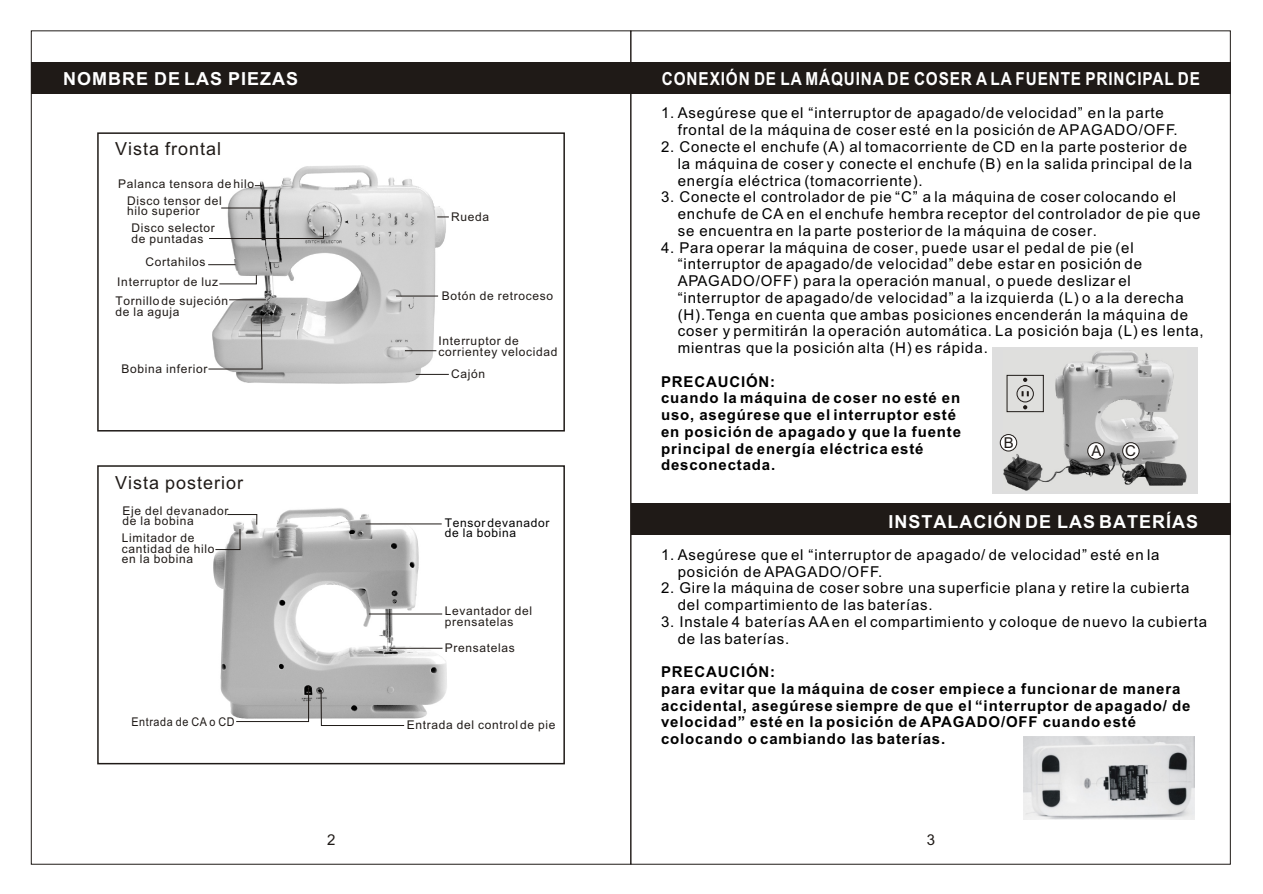
<style>
.page{position:relative;width:1263px;height:894px;background:#fff}
.page>*{position:absolute;margin:0;border:0;box-sizing:border-box;transform-origin:0 0}
.t1{font:700 18px "Arial TUR";letter-spacing:.055em;color:#fff;scale:.85 1}
.t2{font:700 18px "Arial TUR";letter-spacing:.055em;color:#fff}
.t3{font:18px "Arial TUR";letter-spacing:.055em;color:#1f1a17}
.t4{font:15px/16.8px "Arial TUR";letter-spacing:.055em;color:#000}
.t5{font:700 15px/16.8px "Arial TUR";letter-spacing:.055em;color:#000}
.t6{font:15px "Arial";color:#1f1a17}
.t7{font:12px/10.6px "Arial TUR";letter-spacing:.055em;color:#1f1a17}
.t8{font:12px "Arial";letter-spacing:.055em;color:#1f1a17}
.t9{font:12px/10.6px "Arial TUR";letter-spacing:.055em;color:#000}
.t10{font:12px "Arial TUR";letter-spacing:.055em;color:#1f1a17;scale:.9 1}
.s1{font-family:"Arial"}
</style>
<div class="page">
<div style="left:97px;top:132px;width:468px;height:300px;border:2px solid #1f1a17"></div>
<div style="left:31px;top:62px;width:600px;height:32px;background:#1f1a17"></div>
<div style="left:97px;top:465px;width:468px;height:299px;border:2px solid #1f1a17"></div>
<div style="left:631px;top:503px;width:599px;height:32px;background:#1f1a17"></div>
<div style="left:631px;top:62px;width:599px;height:32px;background:#1f1a17"></div>
<img style="left:1024px;top:736px;width:171px;height:84px">
<img style="left:214px;top:508px;width:233px;height:211px">
<svg style="left:235px;top:685px;width:74px;height:37px;background:#aaa"></svg>
<svg style="left:215px;top:514px;width:43px;height:36px"></svg>
<hr style="left:369px;top:614px;width:73px;height:1px;background:#1f1a17">
<hr style="left:391px;top:648px;width:52px;height:1px;background:#1f1a17">
<svg style="left:320px;top:690px;width:85px;height:36px"></svg>
<hr style="left:366px;top:524px;width:76px;height:1px;background:#1f1a17">
<div style="left:992px;top:347px;width:205px;height:147px;background:#dedede"></div>
<img style="left:1003px;top:352px;width:183px;height:138px">
<img style="left:212px;top:166px;width:234px;height:218px">
<hr style="left:221px;top:208px;width:52px;height:1px;background:#1f1a17">
<svg style="left:208px;top:317px;width:55px;height:53px;background:#bfbfbe"></svg>
<svg style="left:219px;top:274px;width:38px;height:11px"></svg>
<hr style="left:229px;top:299px;width:37px;height:1px;background:#1f1a17">
<svg style="left:208px;top:264px;width:28px;height:1px"></svg>
<svg style="left:209px;top:226px;width:115px;height:13px"></svg>
<svg style="left:437px;top:217px;width:12px;height:1px"></svg>
<hr style="left:405px;top:350px;width:31px;height:1px;background:#1f1a17">
<hr style="left:416px;top:374px;width:33px;height:1px;background:#1f1a17">
<hr style="left:396px;top:296px;width:42px;height:1px;background:#1f1a17">
<div style="left:1007px;top:375px;width:37px;height:37px;border:1px solid #1f1a17"></div>
<div style="left:1000px;top:434px;width:17px;height:17px;background:#fff;border:1px solid #1f1a17;border-radius:50%"></div>
<svg style="left:1087px;top:442px;width:18px;height:18px"></svg>
<svg style="left:1122px;top:442px;width:18px;height:18px"></svg>
<div style="left:1017px;top:385px;width:17px;height:17px;border:1px solid #1f1a17;border-radius:50%"></div>
<svg style="left:1022px;top:392px;width:6px;height:4px"></svg>
<svg style="left:1023px;top:405px;width:4px;height:4px"></svg>
<svg style="left:1023px;top:378px;width:4px;height:4px"></svg>
<p class="t2" style="left:63px;top:71px;width:237px">NOMBRE DE LAS PIEZAS</p>
<p class="t3" style="left:115px;top:142px;width:108px">Vista frontal</p>
<p class="t8" style="left:118px;top:179px;width:138px">Palanca tensora de hilo</p>
<p class="t7" style="left:127px;top:196px;width:96px">Disco tensor del hilo superior</p>
<p class="t7" style="left:131px;top:224px;width:85px">Disco selector de puntadas</p>
<p class="t7" style="left:146px;top:258px;width:62px">Cortahilos</p>
<p class="t8" style="left:117px;top:278px;width:102px">Interruptor de luz</p>
<p class="t7" style="left:115px;top:297px;width:114px">Tornillo de sujeción de la aguja</p>
<p class="t7" style="left:121px;top:364px;width:88px">Bobina inferior</p>
<p class="t3" style="left:115px;top:475px;width:130px">Vista posterior</p>
<p class="t7" style="left:123px;top:506px;width:108px">Eje del devanador de la bobina</p>
<p class="t7" style="left:122px;top:533px;width:94px">Limitador de cantidad de hilo en la bobina</p>
<p class="t10" style="left:131px;top:717px;width:116px">Entrada de CA o CD</p>
<p class="t6" style="left:327px;top:834px;width:10px">2</p>
<p class="t7" style="left:451px;top:213px;width:40px">Rueda</p>
<p class="t7" style="left:442px;top:292px;width:113px">Botón de retroceso</p>
<p class="t7" style="left:439px;top:337px;width:120px">Interruptor de corrientey velocidad</p>
<p class="t7" style="left:451px;top:370px;width:36px">Cajón</p>
<p class="t9" style="left:445px;top:518px;width:106px">Tensor devanador de la bobina</p>
<p class="t7" style="left:445px;top:606px;width:89px">Levantador del prensatelas</p>
<p class="t7" style="left:445px;top:644px;width:72px">Prensatelas</p>
<p class="t7" style="left:407px;top:721px;width:150px">Entrada del control de pie</p>
<p class="t1" style="left:662px;top:72px;width:635px">CONEXIÓN DE LA MÁQUINA DE COSER A LA FUENTE PRINCIPAL <span class="s1">DE</span></p>
<p class="t4" style="left:678px;top:106px;width:501px;text-indent:-17px">1. Asegúrese que el “interruptor de apagado/de velocidad” en la parte frontal de la máquina de coser esté en la posición de APAGADO/OFF.</p>
<p class="t4" style="left:678px;top:140px;width:516px;text-indent:-17px">2. Conecte el enchufe (A) al tomacorriente de CD en la parte posterior de la máquina de coser y conecte el enchufe (B) en la salida principal de la energía eléctrica (tomacorriente).</p>
<p class="t4" style="left:678px;top:190px;width:524px;text-indent:-17px">3. Conecte el controlador de pie “C” a la máquina de coser colocando el enchufe de CA en el enchufe hembra receptor del controlador de pie que se encuentra en la parte posterior de la máquina de coser.</p>
<p class="t4" style="left:678px;top:240px;width:528px;text-indent:-17px">4. Para operar la máquina de coser, puede usar el pedal de pie (el “interruptor de apagado/de velocidad” debe estar en posición de APAGADO/OFF) para la operación manual, o puede deslizar el “interruptor de apagado/de velocidad” a la izquierda (L) o a la derecha (H).Tenga en cuenta que ambas posiciones encenderán la máquina de coser y permitirán la operación automática. La posición baja (L) es lenta, mientras que la posición alta (H) es rápida.</p>
<p class="t5" style="left:661px;top:374px;width:302px">PRECAUCIÓN:<br>cuando la máquina de coser no esté en uso, asegúrese que el interruptor esté en posición de apagado y que la fuente principal de energía eléctrica esté desconectada.</p>
<p class="t6" style="left:1004px;top:437px;width:12px">B</p>
<p class="t6" style="left:1091px;top:445px;width:12px">A</p>
<p class="t6" style="left:1125px;top:445px;width:12px">C</p>
<p class="t2" style="left:889px;top:515px;width:311px">INSTALACIÓN DE LAS BATERÍAS</p>
<p class="t4" style="left:678px;top:548px;width:483px;text-indent:-17px">1. Asegúrese que el “interruptor de apagado/ de velocidad” esté en la posición de APAGADO/OFF.</p>
<p class="t4" style="left:678px;top:581px;width:513px;text-indent:-17px">2. Gire la máquina de coser sobre una superficie plana y retire la cubierta del compartimiento de las baterías.</p>
<p class="t4" style="left:678px;top:615px;width:531px;text-indent:-17px">3. Instale 4 baterías AA en el compartimiento y coloque de nuevo la cubierta de las baterías.</p>
<p class="t5" style="left:661px;top:665px;width:531px">PRECAUCIÓN:<br>para evitar que la máquina de coser empiece a funcionar de manera accidental, asegúrese siempre de que el “interruptor de apagado/ de velocidad” esté en la posición de APAGADO/OFF cuando esté colocando o cambiando las baterías.</p>
<p class="t6" style="left:927px;top:834px;width:10px">3</p>
</div>
